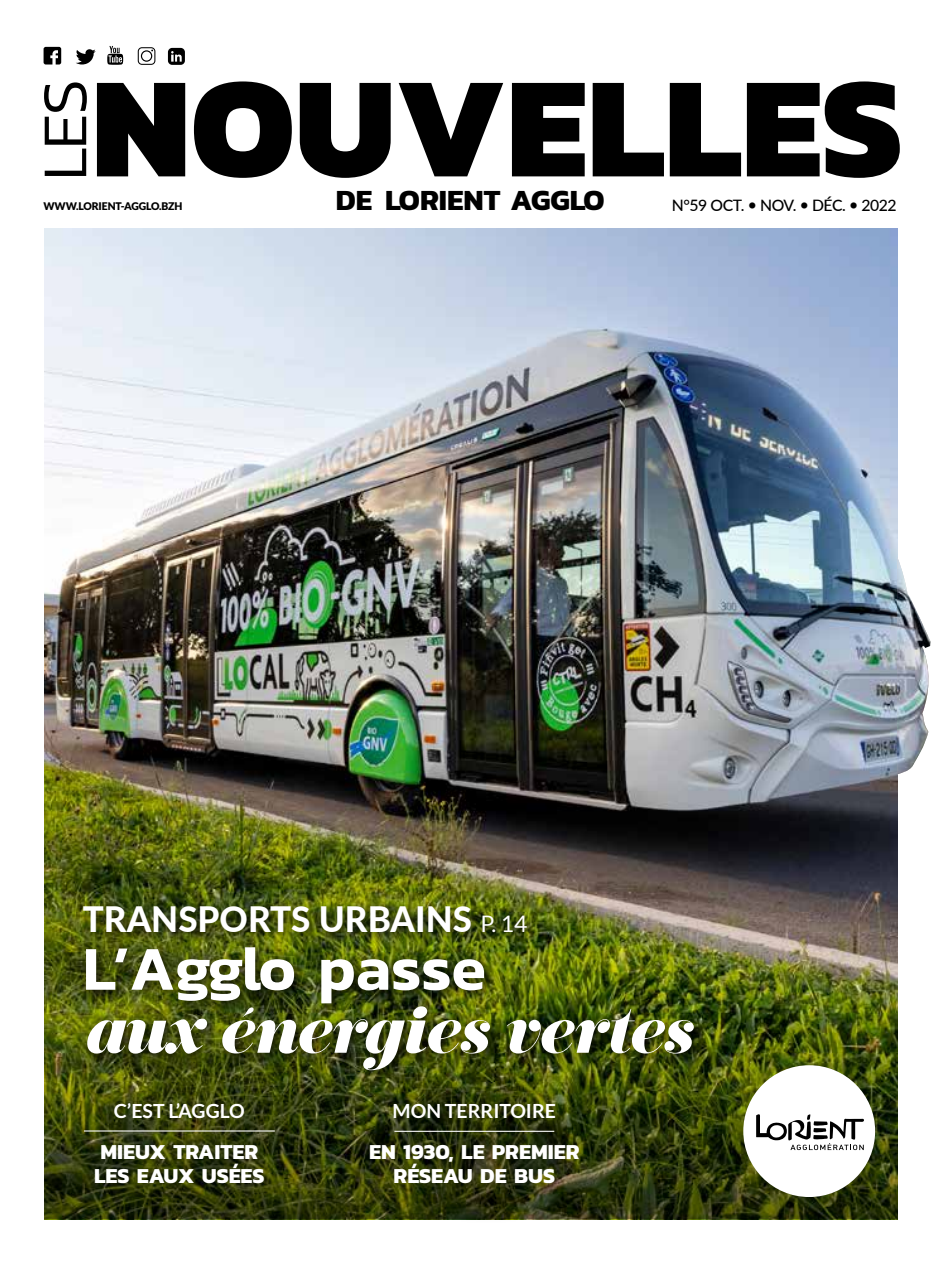
<style>
.page{position:relative;width:943px;height:1265px;background:#fff}
.page>*{position:absolute;margin:0;border:0;box-sizing:border-box;transform-origin:0 0}
.t1{font:800 145.08px "Kanit";color:#000}
.t2{font:300 64.4px "Kanit";color:#000}
.t3{font:600 63px "Kanit";color:#fff}
.t4{font:italic 59.5px "Eloquent JF Pro";letter-spacing:-.01em;color:#fff}
.t5{font:800 35px "Lato";color:#fff}
.t6{font:700 29.75px "Kanit";color:#000}
.t7{font:700 21.7px/23.8px "Kanit";color:#fff}
.t8{font:700 19.6px "Lato";color:#fff}
.t9{font:500 15.75px "Lato";letter-spacing:-.025em;color:#000}
.t10{font:900 10.5px "Lato";letter-spacing:-.01em;color:#000}
.s1{font-weight:400;font-size:22.75px}
</style>
<div class="page">
<img style="left:45px;top:229px;width:852px;height:783px">
<svg style="left:45px;top:1012px;width:853px;height:207px;background:#38430c"></svg>
<svg style="left:381px;top:1068px;width:214px;height:157px;background:#47512b"></svg>
<svg style="left:337px;top:1074px;width:252px;height:142px;background:#2e360c"></svg>
<svg style="left:55px;top:1076px;width:254px;height:143px;background:#323a0b"></svg>
<hr style="left:84px;top:1130px;width:191px;height:2px;background:#fff">
<hr style="left:394px;top:1131px;width:160px;height:1px;background:#fff">
<svg style="left:107px;top:46px;width:16px;height:19px"></svg>
<svg style="left:44px;top:47px;width:17px;height:18px"></svg>
<svg style="left:76px;top:49px;width:20px;height:16px"></svg>
<svg style="left:138px;top:47px;width:17px;height:18px"></svg>
<svg style="left:168px;top:48px;width:17px;height:17px"></svg>
<div style="left:743px;top:1065px;width:132px;height:132px;background:#fff;border-radius:50%"></div>
<svg style="left:756px;top:1114px;width:108px;height:36px"></svg>
<img style="left:897px;top:557px;width:34px;height:217px">
<div style="left:77px;top:901px;width:462px;height:44px;background:#000;opacity:.75"></div>
<div style="left:79px;top:941px;width:628px;height:143px;background:#000;opacity:.75"></div>
<h2 class="t2" style="left:19px;top:180px;width:103px;rotate:-90deg">LES</h2>
<h1 class="t1" style="left:91px;top:13px;width:813px">NOUVELLES</h1>
<h3 class="t6" style="left:336px;top:177px;width:270px">DE LORIENT AGGLO</h3>
<p class="t9" style="left:671px;top:194px;width:226px">N°59 OCT. • NOV. • DÉC. • 2022</p>
<p class="t10" style="left:43px;top:200px;width:141px">WWW.LORIENT-AGGLO.BZH</p>
<h3 class="t5" style="left:83px;top:893px;width:446px">TRANSPORTS URBAINS <span class="s1">P. 14</span></h3>
<h3 class="t3" style="left:83px;top:920px;width:405px">L’Agglo passe</h3>
<h3 class="t4" style="left:83px;top:997px;width:609px">aux énergies vertes</h3>
<p class="t8" style="left:114px;top:1100px;width:132px">C’EST L’AGGLO</p>
<p class="t7" style="left:94px;top:1139px;width:172px">MIEUX TRAITER<br>LES EAUX USÉES</p>
<p class="t8" style="left:392px;top:1100px;width:165px">MON TERRITOIRE</p>
<p class="t7" style="left:369px;top:1140px;width:212px;text-align:center">EN 1930, LE PREMIER<br>RÉSEAU DE BUS</p>
</div>
